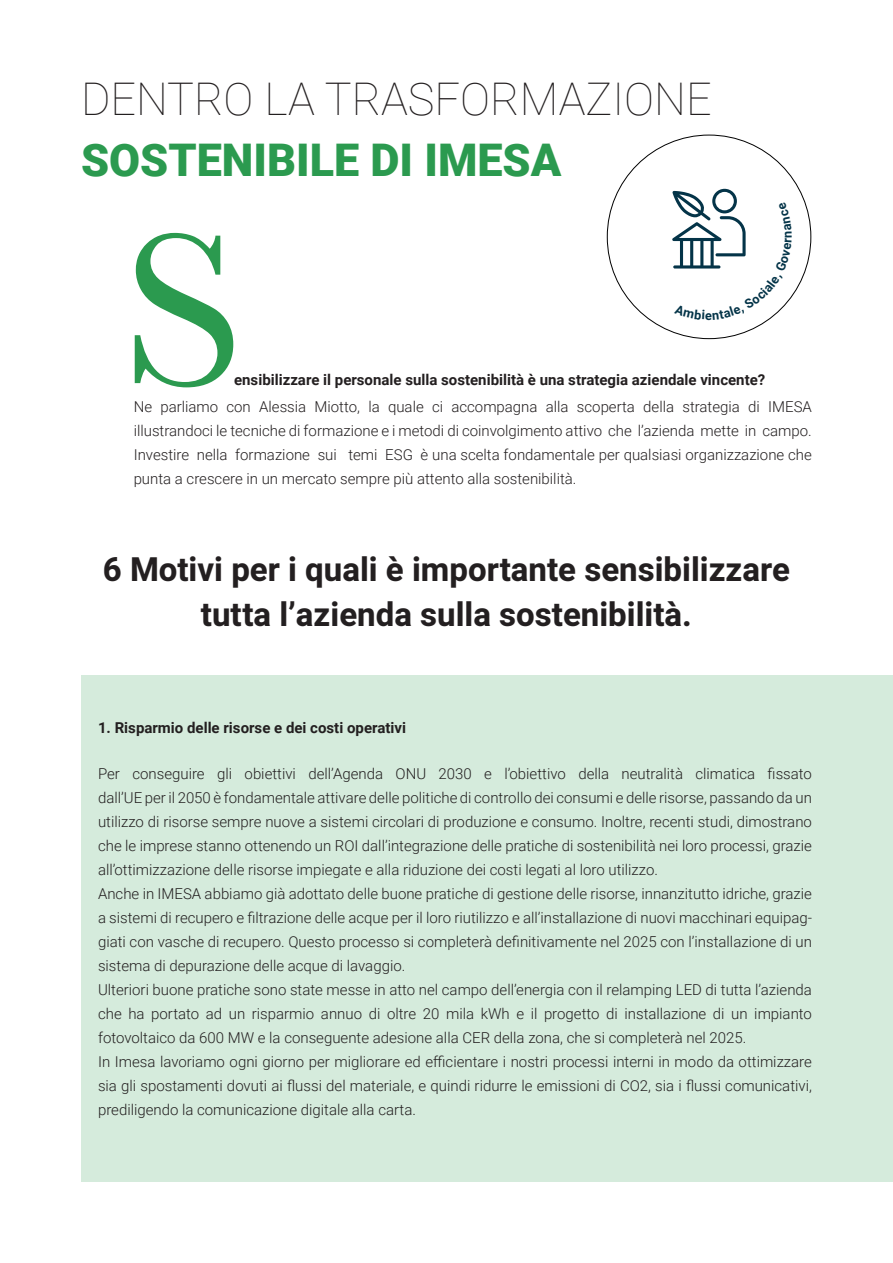
<style>
.page{position:relative;width:893px;height:1263px;background:#fff}
.page>*{position:absolute;margin:0;border:0;box-sizing:border-box;transform-origin:0 0}
.t1{font:225px "Baskerville";color:#2b9a4f}
.t2{font:100 45px "Roboto";color:#231f20}
.t3{font:900 45px "Roboto";color:#2b9a4f}
.t4{font:700 33px/45px "Heebo";color:#231f20;text-align:center}
.t5{font:300 15px/24px "Roboto";color:#231f20}
.t6{font:700 15px "Roboto";color:#231f20}
</style>
<div class="page">
<div style="left:81px;top:676px;width:812px;height:506px;background:#d5ebdc"></div>
<svg style="left:672px;top:189px;width:120px;height:131px"></svg>
<h2 class="t2" style="left:81px;top:67px;width:632px">DENTRO LA TRASFORMAZIONE</h2>
<h2 class="t3" style="left:81px;top:129px;width:482px">SOSTENIBILE DI IMESA</h2>
<h1 class="t1" style="left:122px;top:168px;width:123px">S</h1>
<p class="t6" style="left:234px;top:369px;width:533px">ensibilizzare il personale sulla sostenibilità è una strategia aziendale vincente?</p>
<p class="t5" style="left:134px;top:394px;width:680px;text-align:justify">Ne parliamo con Alessia Miotto, la quale ci accompagna alla scoperta della strategia di IMESA illustrandoci le tecniche di formazione e i metodi di coinvolgimento attivo che l’azienda mette in campo.<br>Investire nella formazione sui temi ESG è una scelta fondamentale per qualsiasi organizzazione che punta a crescere in un mercato sempre più attento alla sostenibilità.</p>
<h3 class="t4" style="left:103px;top:547px;width:689px">6 Motivi per i quali è importante sensibilizzare tutta l’azienda sulla sostenibilità.</h3>
<p class="t6" style="left:98px;top:717px;width:309px">1. Risparmio delle risorse e dei costi operativi</p>
<p class="t5" style="left:98px;top:761px;width:715px">Per conseguire gli obiettivi dell’Agenda ONU 2030 e l’obiettivo della neutralità climatica fissato dall’UE per il 2050 è fondamentale attivare delle politiche di controllo dei consumi e delle risorse, passando da un utilizzo di risorse sempre nuove a sistemi circolari di produzione e consumo. Inoltre, recenti studi, dimostrano che le imprese stanno ottenendo un ROI dall’integrazione delle pratiche di sostenibilità nei loro processi, grazie all’ottimizzazione delle risorse impiegate e alla riduzione dei costi legati al loro utilizzo.<br>Anche in IMESA abbiamo già adottato delle buone pratiche di gestione delle risorse, innanzitutto idriche, grazie a sistemi di recupero e filtrazione delle acque per il loro riutilizzo e all’installazione di nuovi macchinari equipag&shy;giati con vasche di recupero. Questo processo si completerà definitivamente nel 2025 con l’installazione di un sistema di depurazione delle acque di lavaggio.<br>Ulteriori buone pratiche sono state messe in atto nel campo dell’energia con il relamping LED di tutta l’azienda che ha portato ad un risparmio annuo di oltre 20 mila kWh e il progetto di installazione di un impianto fotovoltaico da 600 MW e la conseguente adesione alla CER della zona, che si completerà nel 2025.<br>In Imesa lavoriamo ogni giorno per migliorare ed efficientare i nostri processi interni in modo da ottimizzare sia gli spostamenti dovuti ai flussi del materiale, e quindi ridurre le emissioni di CO2, sia i flussi comunicativi, prediligendo la comunicazione digitale alla carta.</p>
</div>
